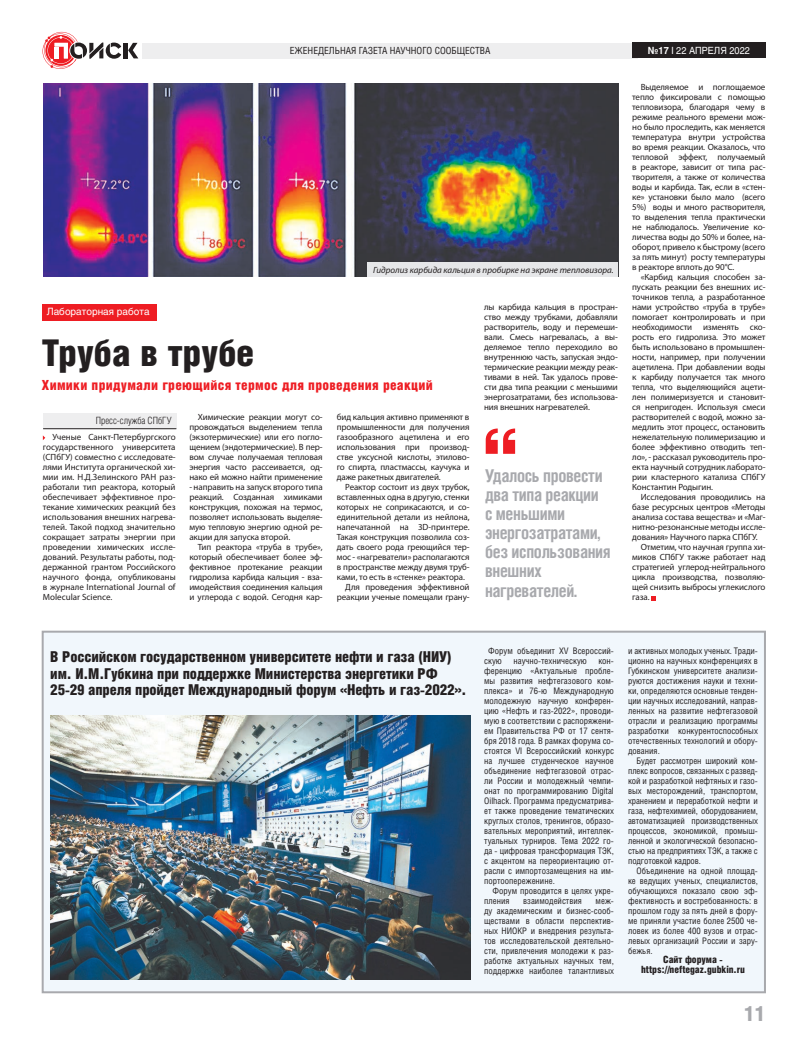
<style>
.page{position:relative;width:808px;height:1049px;background:#fff}
.page>*{position:absolute;margin:0;border:0;box-sizing:border-box;transform-origin:0 0}
.t1{font:37px "Helios Cond Black C";letter-spacing:-.01em;color:#231f20;scale:1.05 1}
.t2{font:21.1px "Helios Cond Black C";color:#a8a9ad}
.t3{font:700 17.7px/19.2px "Helios Cond C";letter-spacing:-.02em;color:#a8a9ad;scale:.96 1}
.t4{font:15px/16.2px "Helios Cond Black C";letter-spacing:-.01em;color:#231f20}
.t5{font:14px "Helios Cond Black C";letter-spacing:.02em;color:#ee1d23}
.t6{font:10px/10px "Helios Cond Black C";letter-spacing:-.005em;color:#231f20;text-align:center}
.t7{font:10px "Helios C";color:#fff}
.t8{font:10px "Helios Cond Light C";color:#231f20}
.t9{font:9.8px "Helios Cond C";color:#231f20}
.t10{font:9.8px "Helios C";color:#fff;scale:.93 1}
.t11{font:9px/10px "Myriad Pro";letter-spacing:-.01em;color:#231f20;text-align:justify}
.t12{font:9px/10px "Helios Cond C";color:#231f20;text-align:justify}
.t13{font:italic 9px "Myriad Pro";color:#231f20}
.s1{font-weight:700}
</style>
<div class="page">
<hr style="left:124px;top:43px;width:4px;height:15px;background:#231f20">
<svg style="left:128px;top:43px;width:10px;height:15px"></svg>
<svg style="left:43px;top:32px;width:78px;height:37px"></svg>
<div style="left:142px;top:43px;width:496px;height:16px;background:#eeeeef"></div>
<div style="left:632px;top:43px;width:133px;height:15px;background:#231f20"></div>
<img style="left:43px;top:84px;width:575px;height:192px">
<div style="left:43px;top:632px;width:722px;height:360px;background:#f1f7fc"></div>
<div style="left:42px;top:631px;width:724px;height:362px;border:2px solid #a8a9ad"></div>
<div style="left:42px;top:304px;width:115px;height:16px;background:#ee1d23"></div>
<svg style="left:486px;top:428px;width:29px;height:26px"></svg>
<div style="left:43px;top:413px;width:133px;height:16px;background:#eeeeef"></div>
<hr style="left:43px;top:428px;width:133px;height:1px;background:#231f20">
<img style="left:50px;top:715px;width:421px;height:264px">
<svg style="left:652px;top:596px;width:4px;height:4px"></svg>
<div style="left:367px;top:262px;width:251px;height:15px;background:#e6e7e9"></div>
<p class="t9" style="left:290px;top:47px;width:202px">ЕЖЕНЕДЕЛЬНАЯ ГАЗЕТА НАУЧНОГО СООБЩЕСТВА</p>
<p class="t10" style="left:648px;top:44px;width:111px"><span class="s1">№17</span> I 22 АПРЕЛЯ 2022</p>
<p class="t13" style="left:373px;top:264px;width:242px">Гидролиз карбида кальция в пробирке на экране тепловизора.</p>
<p class="t7" style="left:47px;top:305px;width:104px">Лабораторная работа</p>
<h1 class="t1" style="left:42px;top:331px;width:204px">Труба в трубе</h1>
<h3 class="t5" style="left:42px;top:377px;width:392px">Химики придумали греющийся термос для проведения реакций</h3>
<p class="t8" style="left:96px;top:415px;width:77px">Пресс-служба СПбГУ</p>
<p class="t11" style="left:189px;top:412px;width:135px;text-indent:9px">Химические реакции могут со&shy;провождаться выделением тепла (экзотермические) или его погло&shy;щением (эндотермические). В пер&shy;вом случае получаемая тепловая энергия часто рассеивается, од&shy;нако ей можно найти применение</p>
<p class="t11" style="left:189px;top:482px;width:135px">- направить на запуск второго типа реакций. Созданная химиками конструкция, похожая на термос, позволяет использовать выделяе&shy;мую тепловую энергию одной ре&shy;акции для запуска второй.</p>
<p class="t11" style="left:189px;top:542px;width:135px;text-indent:9px">Тип реактора «труба в трубе», который обеспечивает более эф&shy;фективное протекание реакции гидролиза карбида кальция - вза&shy;имодействия соединения кальция и углерода с водой. Сегодня кар-</p>
<p class="t11" style="left:43px;top:432px;width:134px;text-indent:10px">Ученые Санкт-Петербургского государственного университета (СПбГУ) совместно с исследовате&shy;лями Института органической хи&shy;мии им. Н.Д.Зелинского РАН раз&shy;работали тип реактора, который обеспечивает эффективное про&shy;текание химических реакций без использования внешних нагрева&shy;телей. Такой подход значительно сокращает затраты энергии при проведении химических иссле&shy;дований. Результаты работы, под&shy;держанной грантом Российского научного фонда, опубликованы в журнале International Journal of Molecular Science.</p>
<p class="t11" style="left:337px;top:412px;width:134px">бид кальция активно применяют в промышленности для получения газообразного ацетилена и его использования при производ&shy;стве уксусной кислоты, этилово&shy;го спирта, пластмассы, каучука и даже ракетных двигателей.</p>
<p class="t11" style="left:345px;top:482px;width:126px">Реактор состоит из двух трубок,</p>
<p class="t11" style="left:337px;top:492px;width:134px">вставленных одна в другую, стенки</p>
<p class="t11" style="left:337px;top:502px;width:134px">которых не соприкасаются, и со-</p>
<p class="t11" style="left:337px;top:512px;width:134px">единительной детали из нейлона,</p>
<p class="t11" style="left:337px;top:522px;width:134px">напечатанной на 3D-принтере.</p>
<p class="t11" style="left:337px;top:532px;width:134px">Такая конструкция позволила соз-</p>
<p class="t11" style="left:337px;top:542px;width:134px">дать своего рода греющийся тер-</p>
<p class="t11" style="left:337px;top:552px;width:134px">мос - «нагреватели» располагаются</p>
<p class="t11" style="left:337px;top:562px;width:134px">в пространстве между двумя труб-</p>
<p class="t11" style="left:337px;top:572px;width:130px">ками, то есть в «стенке» реактора.</p>
<p class="t11" style="left:345px;top:582px;width:126px">Для проведения эффективной</p>
<p class="t11" style="left:337px;top:592px;width:134px">реакции ученые помещали грану-</p>
<p class="t11" style="left:484px;top:302px;width:135px">лы карбида кальция в простран&shy;ство между трубками, добавляли растворитель, воду и перемеши&shy;вали. Смесь нагревалась, а вы&shy;деляемое тепло переходило во внутреннюю часть, запуская эндо&shy;термические реакции между реак&shy;тивами в ней. Так удалось прове&shy;сти два типа реакции с меньшими энергозатратами, без использова&shy;ния внешних нагревателей.</p>
<h3 class="t3" style="left:485px;top:465px;width:133px">Удалось провести два типа реакции<br>с меньшими энергозатратами, без использования внешних нагревателей.</h3>
<p class="t11" style="left:632px;top:82px;width:135px;text-indent:9px">Выделяемое и поглощаемое тепло фиксировали с помощью тепловизора, благодаря чему в режиме реального времени мож&shy;но было проследить, как меняется температура внутри устройства во время реакции. Оказалось, что тепловой эффект, получаемый в реакторе, зависит от типа рас&shy;творителя, а также от количества воды и карбида. Так, если в «стен&shy;ке» установки было мало (всего 5%) воды и много растворителя, то выделения тепла практически не наблюдалось. Увеличение ко&shy;личества воды до 50% и более, на&shy;оборот, привело к быстрому (всего за пять минут) росту температуры в реакторе вплоть до 90°С.</p>
<p class="t11" style="left:632px;top:272px;width:135px;text-indent:9px">«Карбид кальция способен за&shy;пускать реакции без внешних ис&shy;точников тепла, а разработанное нами устройство «труба в трубе» помогает контролировать и при необходимости изменять ско&shy;рость его гидролиза. Это может быть использовано в промышлен&shy;ности, например, при получении ацетилена. При добавлении воды к карбиду получается так много тепла, что выделяющийся ацети&shy;лен полимеризуется и становит&shy;ся непригоден. Используя смеси растворителей с водой, можно за&shy;медлить этот процесс, остановить нежелательную полимеризацию и более эффективно отводить теп&shy;ло», - рассказал руководитель про&shy;екта научный сотрудник лаборато&shy;рии кластерного катализа СПбГУ Константин Родыгин.</p>
<p class="t11" style="left:641px;top:492px;width:126px">Исследования проводились на</p>
<p class="t11" style="left:632px;top:502px;width:135px">базе ресурсных центров «Методы</p>
<p class="t11" style="left:632px;top:512px;width:135px">анализа состава вещества» и «Маг-</p>
<p class="t11" style="left:632px;top:522px;width:135px">нитно-резонансные методы иссле-</p>
<p class="t11" style="left:632px;top:532px;width:127px">дования» Научного парка СПбГУ.</p>
<p class="t11" style="left:641px;top:542px;width:126px">Отметим, что научная группа хи-</p>
<p class="t11" style="left:632px;top:552px;width:135px">миков СПбГУ также работает над</p>
<p class="t11" style="left:632px;top:562px;width:135px">стратегией углерод-нейтрального</p>
<p class="t11" style="left:632px;top:572px;width:135px">цикла производства, позволяю-</p>
<p class="t11" style="left:632px;top:582px;width:135px">щей снизить выбросы углекислого</p>
<p class="t11" style="left:632px;top:592px;width:19px">газа.</p>
<h3 class="t4" style="left:50px;top:649px;width:418px">В Российском государственном университете нефти и газа (НИУ) им. И.М.Губкина при поддержке Министерства энергетики РФ<br>25-29 апреля пройдет Международный форум «Нефть и газ-2022».</h3>
<p class="t12" style="left:484px;top:646px;width:131px;text-indent:4px">Форум объединит XV Всероссий&shy;скую</p>
<p class="t12" style="left:484px;top:656px;width:131px;text-indent:114px">кон&shy;ференцию «Актуальные пробле&shy;мы развития нефтегазового ком&shy;плекса» и 76-ю Международную молодежную научную конферен&shy;цию «Нефть и газ-2022», проводи&shy;мую в соответствии с распоряжени&shy;ем Правительства РФ от 17 сентя&shy;бря 2018 года. В рамках форума со&shy;стоятся VI Всероссийский конкурс на лучшее студенческое научное объединение нефтегазовой отрас&shy;ли России и молодежный чемпи&shy;онат по программированию Digital Oilhack. Программа предусматрива&shy;ет также проведение тематических круглых столов, тренингов, образо&shy;вательных мероприятий, интеллек&shy;туальных турниров. Тема 2022 го&shy;да - цифровая трансформация ТЭК, с акцентом на переориентацию от&shy;расли с импортозамещения на им&shy;портоопереженине.</p>
<p class="t12" style="left:484px;top:886px;width:131px;text-indent:9px">Форум проводится в целях укре&shy;пления</p>
<p class="t12" style="left:513px;top:656px;width:75px">научно-техническую</p>
<p class="t12" style="left:523px;top:896px;width:60px">взаимодействия</p>
<p class="t12" style="left:484px;top:896px;width:131px;text-indent:111px">меж&shy;ду академическим и бизнес-сооб&shy;ществами в области перспектив&shy;ных НИОКР и внедрения результа&shy;тов исследовательской деятельно&shy;сти, привлечения молодежи к раз&shy;работке актуальных научных тем, поддержке наиболее талантливых</p>
<p class="t12" style="left:628px;top:646px;width:131px">и активных молодых ученых. Тради&shy;ционно на научных конференциях в Губкинском университете анализи&shy;руются достижения науки и техни&shy;ки, определяются основные тенден&shy;ции научных исследований, направ&shy;ленных на развитие нефтегазовой отрасли и реализацию программы разработки конкурентоспособных отечественных технологий и обору&shy;дования.</p>
<p class="t12" style="left:628px;top:756px;width:131px;text-indent:9px">Будет рассмотрен широкий ком&shy;плекс вопросов, связанных с развед&shy;кой и разработкой нефтяных и газо&shy;вых месторождений, транспортом, хранением и переработкой нефти и газа, нефтехимией, оборудованием, автоматизацией производственных процессов, экономикой, промыш&shy;ленной и экологической безопасно&shy;стью на предприятиях ТЭК, а также с подготовкой кадров.</p>
<p class="t12" style="left:628px;top:866px;width:131px;text-indent:9px">Объединение на одной площад&shy;ке ведущих ученых, специалистов, обучающихся показало свою эф&shy;фективность и востребованность: в прошлом году за пять дней в фору&shy;ме приняли участие более 2500 че&shy;ловек из более 400 вузов и отрас&shy;левых организаций России и зару&shy;бежья.</p>
<p class="t6" style="left:641px;top:954px;width:105px">Сайт форума - https://neftegaz.gubkin.ru</p>
<h2 class="t2" style="left:744px;top:1001px;width:23px">11</h2>
</div>
